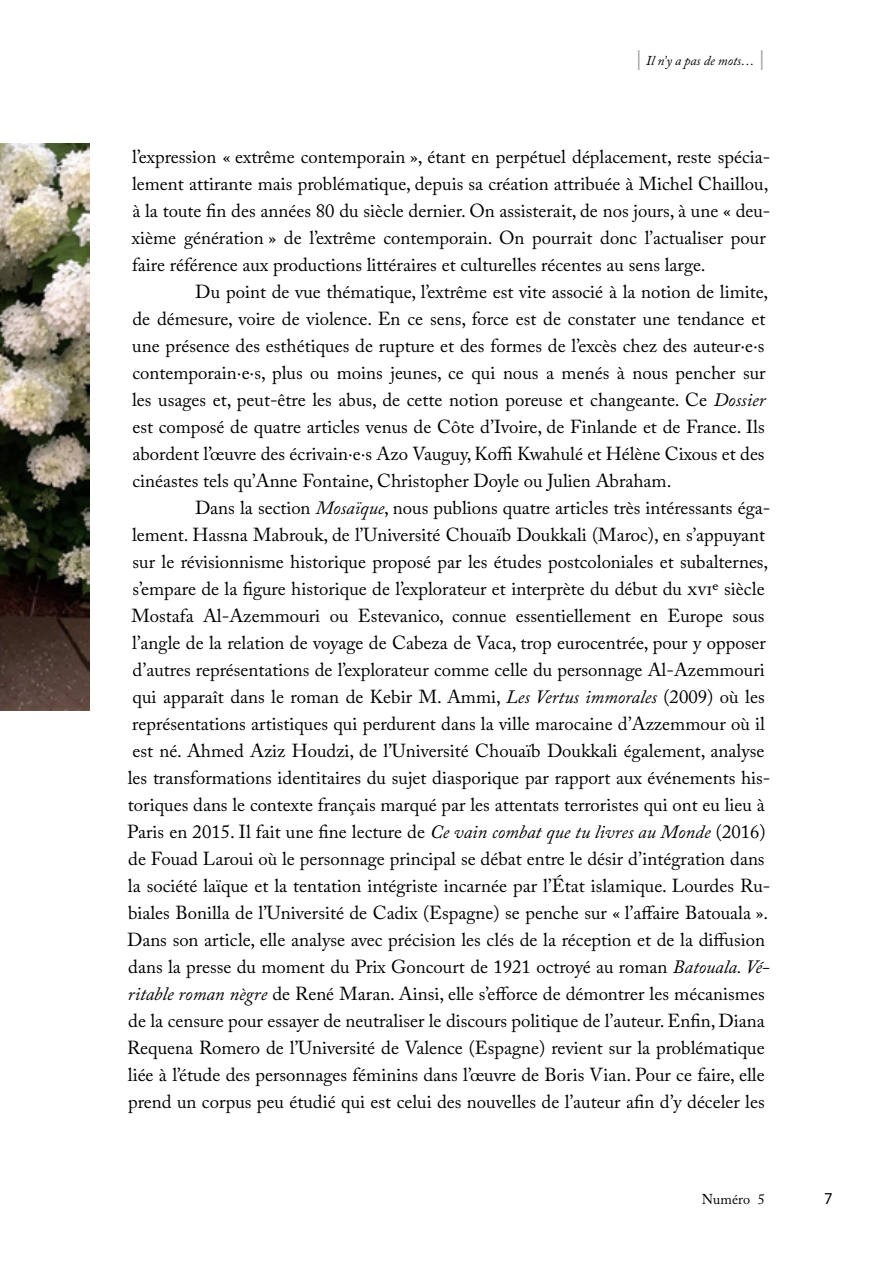
<style>
.page{position:relative;width:893px;height:1263px;background:#fff}
.page>*{position:absolute;margin:0;border:0;box-sizing:border-box;transform-origin:0 0}
.t1{font:18.75px/27px "Adobe Caslon Pro";color:#000}
.t2{font:15px "Adelle Sans";color:#000}
.t3{font:14.25px "Adobe Caslon Pro";color:#000}
.t4{font:italic 13.5px "Adobe Caslon Pro";color:#000}
.s1{font-weight:600;font-style:normal;font-size:19.5px;color:#9d9d9c}
.s2{font-style:italic}
</style>
<div class="page">
<img style="left:0;top:144px;width:89px;height:567px">
<p class="t4" style="left:635px;top:53px;width:131px"><span class="s1">|</span> Il n’y a pas de mots… <span class="s1">|</span></p>
<p class="t1" style="left:132px;top:143px;width:640px">l’expression « extrême contemporain », étant en perpétuel déplacement, reste spécia&shy;lement attirante mais problématique, depuis sa création attribuée à Michel Chaillou, à la toute fin des années 80 du siècle dernier. On assisterait, de nos jours, à une « deu&shy;xième génération » de l’extrême contemporain. On pourrait donc l’actualiser pour faire référence aux productions littéraires et culturelles récentes au sens large.</p>
<p class="t1" style="left:132px;top:278px;width:638px;text-indent:63px">Du point de vue thématique, l’extrême est vite associé à la notion de limite, de démesure, voire de violence. En ce sens, force est de constater une tendance et une présence des esthétiques de rupture et des formes de l’excès chez des auteur·e·s contemporain·e·s, plus ou moins jeunes, ce qui nous a menés à nous pencher sur les usages et, peut-être les abus, de cette notion poreuse et changeante. Ce <span class="s2">Dossier </span>est composé de quatre articles venus de Côte d’Ivoire, de Finlande et de France. Ils abordent l’œuvre des écrivain·e·s Azo Vauguy, Koffi Kwahulé et Hélène Cixous et des cinéastes tels qu’Anne Fontaine, Christopher Doyle ou Julien Abraham.</p>
<p class="t1" style="left:127px;top:494px;width:645px;text-indent:68px">Dans la section <span class="s2">Mosaïque</span>, nous publions quatre articles très intéressants éga&shy;lement. Hassna Mabrouk, de l’Université Chouaïb Doukkali (Maroc), en s’appuyant sur le révisionnisme historique proposé par les études postcoloniales et subalternes, s’empare de la figure historique de l’explorateur et interprète du début du XVIe siècle Mostafa Al-Azemmouri ou Estevanico, connue essentiellement en Europe sous l’angle de la relation de voyage de Cabeza de Vaca, trop eurocentrée, pour y opposer d’autres représentations de l’explorateur comme celle du personnage Al-Azemmouri qui apparaît dans le roman de Kebir M. Ammi, <span class="s2">Les Vertus immorales</span> (2009) où les représentations artistiques qui perdurent dans la ville marocaine d’Azzemmour où il est né. Ahmed Aziz Houdzi, de l’Université Chouaïb Doukkali également, analyse les transformations identitaires du sujet diasporique par rapport aux événements his&shy;toriques dans le contexte français marqué par les attentats terroristes qui ont eu lieu à Paris en 2015. Il fait une fine lecture de <span class="s2">Ce vain combat que tu livres au Monde</span> (2016) de Fouad Laroui où le personnage principal se débat entre le désir d’intégration dans la société laïque et la tentation intégriste incarnée par l’État islamique. Lourdes Ru&shy;biales Bonilla de l’Université de Cadix (Espagne) se penche sur « l’affaire Batouala ».<br>Dans son article, elle analyse avec précision les clés de la réception et de la diffusion dans la presse du moment du Prix Goncourt de 1921 octroyé au roman <span class="s2">Batouala. Vé&shy;ritable roman nègre</span> de René Maran. Ainsi, elle s’efforce de démontrer les mécanismes de la censure pour essayer de neutraliser le discours politique de l’auteur. Enfin, Diana Requena Romero de l’Université de Valence (Espagne) revient sur la problématique liée à l’étude des personnages féminins dans l’œuvre de Boris Vian. Pour ce faire, elle prend un corpus peu étudié qui est celui des nouvelles de l’auteur afin d’y déceler les</p>
<p class="t3" style="left:702px;top:1190px;width:65px">Numéro 5</p>
<p class="t2" style="left:824px;top:1190px;width:9px">7</p>
</div>
